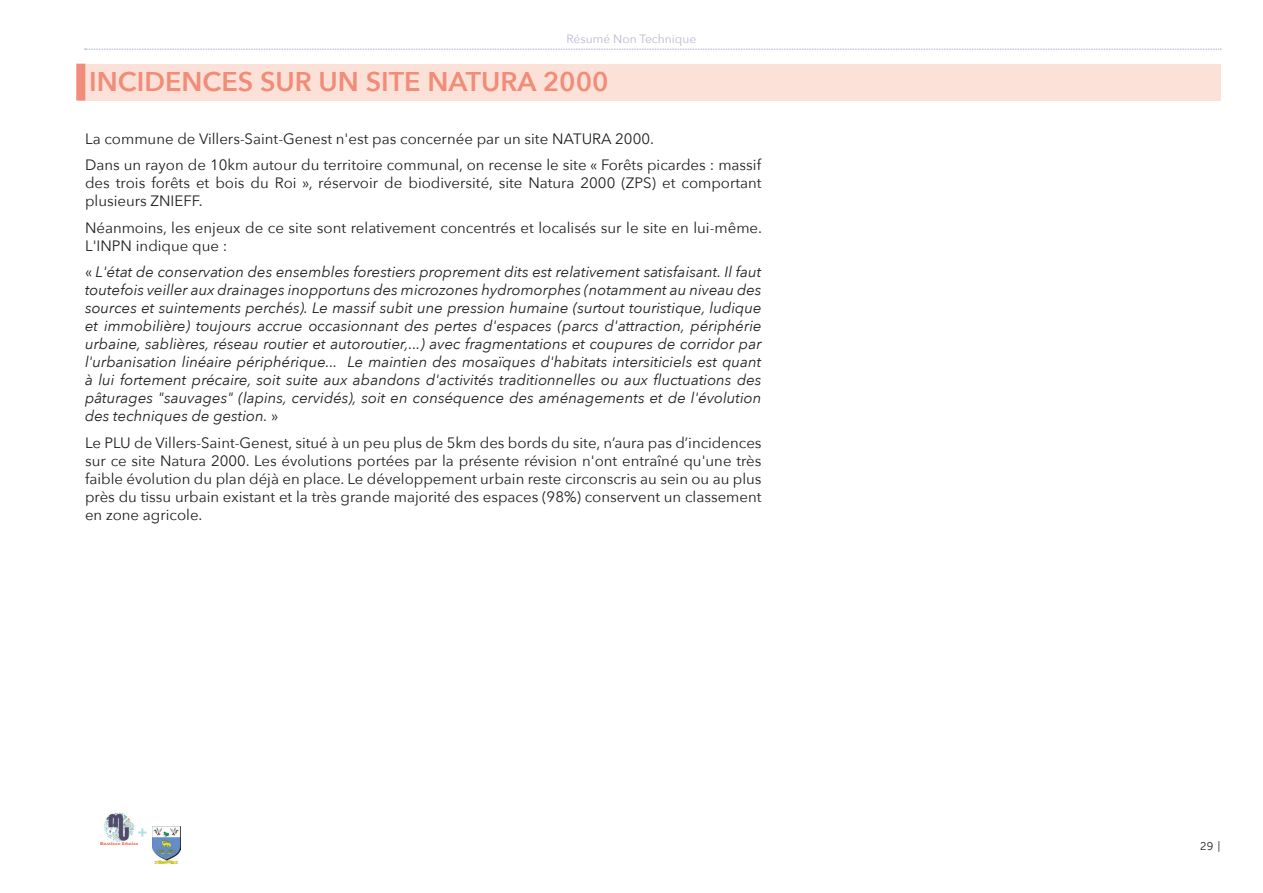
<style>
.page{position:relative;width:1263px;height:893px;background:#fff}
.page>*{position:absolute;margin:0;border:0;box-sizing:border-box;transform-origin:0 0}
.t1{font:600 27px "Avenir Next";color:#f08c77}
.t2{font:italic 15px/18px "Avenir Next";color:#231f20;text-align:justify}
.t3{font:15px/18px "Avenir Next";color:#231f20}
.t4{font:700 15px "Avenir Next";color:#b1dfe5}
.t5{font:12px "Avenir Next";color:#bab8d2}
.t6{font:11.25px "Museo Sans 300";color:#231f20}
.s1{font-style:normal}
</style>
<div class="page">
<svg style="left:85px;top:49px;width:1136px;height:1px"></svg>
<img style="left:101px;top:812px;width:36px;height:33px">
<img style="left:152px;top:826px;width:28px;height:37px">
<div style="left:79px;top:64px;width:1142px;height:37px;background:#fce1d9"></div>
<div style="left:76px;top:64px;width:9px;height:37px;background:#f08c77"></div>
<p class="t5" style="left:567px;top:28px;width:131px">Résumé Non Technique</p>
<h1 class="t1" style="left:89px;top:58px;width:521px">INCIDENCES SUR UN SITE NATURA 2000</h1>
<p class="t3" style="left:85px;top:125px;width:678px;line-height:26.5px">La commune de Villers-Saint-Genest n'est pas concernée par un site NATURA 2000.<br>Dans un rayon de 10km autour du territoire communal, on recense le site « Forêts picardes : massif</p>
<p class="t3" style="left:85px;top:173px;width:678px">des trois forêts et bois du Roi », réservoir de biodiversité, site Natura 2000 (ZPS) et comportant plusieurs ZNIEFF.</p>
<p class="t3" style="left:85px;top:218px;width:678px">Néanmoins, les enjeux de ce site sont relativement concentrés et localisés sur le site en lui-même.<br>L'INPN indique que :</p>
<p class="t2" style="left:85px;top:262px;width:678px"><span class="s1">«</span> L'état de conservation des ensembles forestiers proprement dits est relativement satisfaisant. Il faut toutefois veiller aux drainages inopportuns des microzones hydromorphes (notamment au niveau des sources et suintements perchés). Le massif subit une pression humaine (surtout touristique, ludique et immobilière) toujours accrue occasionnant des pertes d'espaces (parcs d'attraction, périphérie urbaine, sablières, réseau routier et autoroutier,...) avec fragmentations et coupures de corridor par l'urbanisation linéaire périphérique... Le maintien des mosaïques d'habitats intersiticiels est quant à lui fortement précaire, soit suite aux abandons d'activités traditionnelles ou aux fluctuations des pâturages "sauvages" (lapins, cervidés), soit en conséquence des aménagements et de l'évolution des techniques de gestion. <span class="s1">»</span></p>
<p class="t3" style="left:85px;top:433px;width:678px;text-align:justify">Le PLU de Villers-Saint-Genest, situé à un peu plus de 5km des bords du site, n’aura pas d’incidences sur ce site Natura 2000. Les évolutions portées par la présente révision n'ont entraîné qu'une très faible évolution du plan déjà en place. Le développement urbain reste circonscris au sein ou au plus près du tissu urbain existant et la très grande majorité des espaces (98%) conservent un classement en zone agricole.</p>
<p class="t4" style="left:137px;top:819px;width:11px">+</p>
<p class="t6" style="left:1200px;top:840px;width:22px">29 |</p>
</div>
